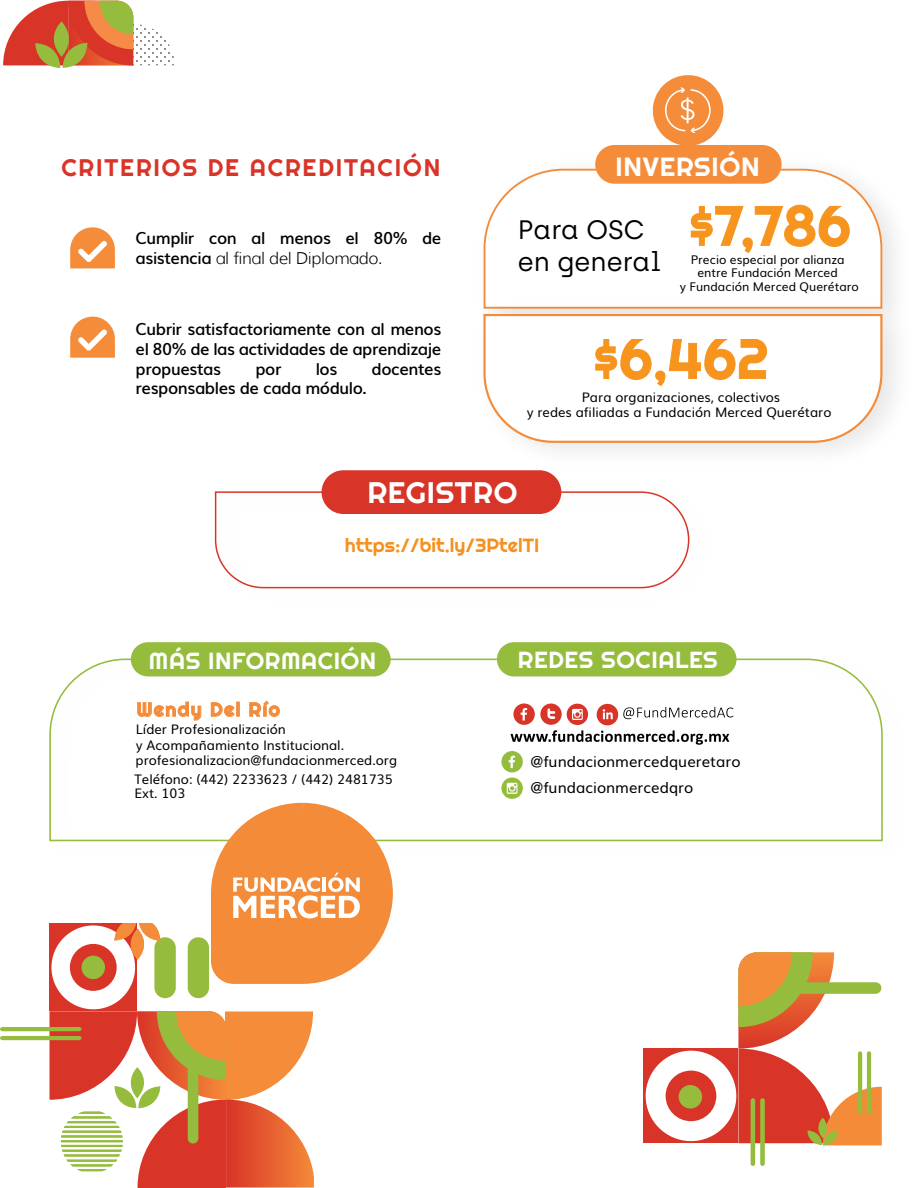
<style>
.page{position:relative;width:918px;height:1188px;background:#fff}
.page>*{position:absolute;margin:0;border:0;box-sizing:border-box;transform-origin:0 0}
.t1{font:55.65px "Righteous";color:#f7941d}
.t2{font:29.7px "Righteous";letter-spacing:.025em;color:#fff}
.t3{font:26.7px/32px "Archia";color:#000}
.t4{font:26.4px "Righteous";letter-spacing:.025em;color:#fff}
.t5{font:24px "Righteous";letter-spacing:.08em;color:#d83427}
.t6{font:23.25px "Righteous";letter-spacing:.025em;color:#fff}
.t7{font:19.35px "Righteous";letter-spacing:.075em;color:#f38b39}
.t8{font:19.2px "Righteous";color:#f49120}
.t9{font:600 16.5px/19.8px "Muli";letter-spacing:-.025em;color:#000}
.t10{font:15px/26px "Muli";color:#000}
.t11{font:13.2px/15.6px "Muli";color:#000}
.t12{font:12px/13.5px "Muli";color:#000;text-align:center}
.s1{font-weight:300}
.s2{font-family:"Righteous";font-size:55.65px;color:#f7941d}
</style>
<div class="page">
<div style="left:644px;top:1049px;width:94px;height:94px;background:#d83427"></div>
<hr style="left:751px;top:1098px;width:4px;height:68px;background:#95bc3d;border-radius:2px">
<div style="left:760px;top:1098px;width:5px;height:68px;background:#95bc3d;border-radius:2px"></div>
<svg style="left:646px;top:952px;width:236px;height:194px"></svg>
<svg style="left:49px;top:658px;width:834px;height:184px"></svg>
<div style="left:131px;top:642px;width:260px;height:34px;background:#95bc3d;border-radius:17px"></div>
<div style="left:497px;top:642px;width:240px;height:34px;background:#95bc3d;border-radius:17px"></div>
<svg style="left:483px;top:168px;width:400px;height:121px"></svg>
<svg style="left:691px;top:205px;width:159px;height:48px"></svg>
<svg style="left:652px;top:75px;width:72px;height:70px"></svg>
<div style="left:595px;top:145px;width:187px;height:39px;background:#f58c39;border-radius:19px"></div>
<svg style="left:70px;top:227px;width:45px;height:41px"></svg>
<svg style="left:70px;top:317px;width:45px;height:41px"></svg>
<svg style="left:214px;top:491px;width:476px;height:98px"></svg>
<img style="left:483px;top:289px;width:422px;height:190px">
<svg style="left:483px;top:313px;width:401px;height:131px"></svg>
<div style="left:322px;top:470px;width:239px;height:44px;background:#d83427;border-radius:22px"></div>
<div style="left:679px;top:1085px;width:23px;height:24px;background:#95bc3d;border-radius:50%"></div>
<hr style="left:867px;top:1051px;width:4px;height:63px;background:#95bc3d;border-radius:2px">
<hr style="left:858px;top:1051px;width:4px;height:63px;background:#95bc3d;border-radius:2px">
<svg style="left:0;top:803px;width:393px;height:385px"></svg>
<svg style="left:3px;top:1px;width:171px;height:67px"></svg>
<svg style="left:501px;top:751px;width:22px;height:21px"></svg>
<svg style="left:501px;top:778px;width:22px;height:21px"></svg>
<svg style="left:511px;top:702px;width:222px;height:43px"></svg>
<svg style="left:137px;top:701px;width:65px;height:20px"></svg>
<svg style="left:211px;top:702px;width:24px;height:15px"></svg>
<div style="left:236px;top:702px;width:4px;height:15px;border:1px solid #f38b39"></div>
<svg style="left:249px;top:700px;width:31px;height:17px"></svg>
<svg style="left:595px;top:339px;width:172px;height:47px"></svg>
<h3 class="t5" style="left:61px;top:153px;width:381px">CRITERIOS DE ACREDITACIÓN</h3>
<p class="t9" style="left:136px;top:227px;width:307px">Cumplir con al menos el 80% de asistencia <span class="s1">al final del Diplomado.</span></p>
<p class="t9" style="left:136px;top:318px;width:307px;text-align:justify">Cubrir satisfactoriamente con al menos el 80% de las actividades de aprendizaje propuestas</p>
<p class="t9" style="left:255px;top:358px;width:28px">por</p>
<p class="t9" style="left:316px;top:358px;width:23px">los</p>
<p class="t9" style="left:372px;top:358px;width:71px">docentes</p>
<p class="t9" style="left:136px;top:377px;width:233px">responsables de cada módulo.</p>
<h3 class="t4" style="left:616px;top:150px;width:145px">INVERSIÓN</h3>
<h3 class="t3" style="left:518px;top:213px;width:335px">Para OSC <span class="s2">$7,786 </span>en general</h3>
<p class="t12" style="left:680px;top:252px;width:181px">Precio especial por alianza entre Fundación Merced<br>y Fundación Merced Querétaro</p>
<h1 class="t1" style="left:593px;top:324px;width:177px">$6,462</h1>
<p class="t11" style="left:527px;top:388px;width:306px;text-align:center">Para organizaciones, colectivos<br>y redes afiliadas a Fundación Merced Querétaro</p>
<h2 class="t2" style="left:367px;top:474px;width:152px">REGISTRO</h2>
<h3 class="t8" style="left:345px;top:533px;width:196px">https://bit.ly/3PtelTI</h3>
<h3 class="t6" style="left:149px;top:647px;width:229px">MÁS INFORMACIÓN</h3>
<h3 class="t6" style="left:518px;top:645px;width:201px">REDES SOCIALES</h3>
<h3 class="t7" style="left:137px;top:697px;width:145px">Wendy Del Río</h3>
<p class="t11" style="left:136px;top:720px;width:210px">Líder Profesionalización<br>y Acompañamiento Institucional.</p>
<p class="t11" style="left:136px;top:752px;width:263px">profesionalizacion@fundacionmerced.org</p>
<p class="t10" style="left:530px;top:747px;width:212px">@fundacionmercedqueretaro @fundacionmercedqro</p>
<p class="t11" style="left:134px;top:771px;width:260px;line-height:14.4px">Teléfono: (442) 2233623 / (442) 2481735<br>Ext. 103</p>
</div>
